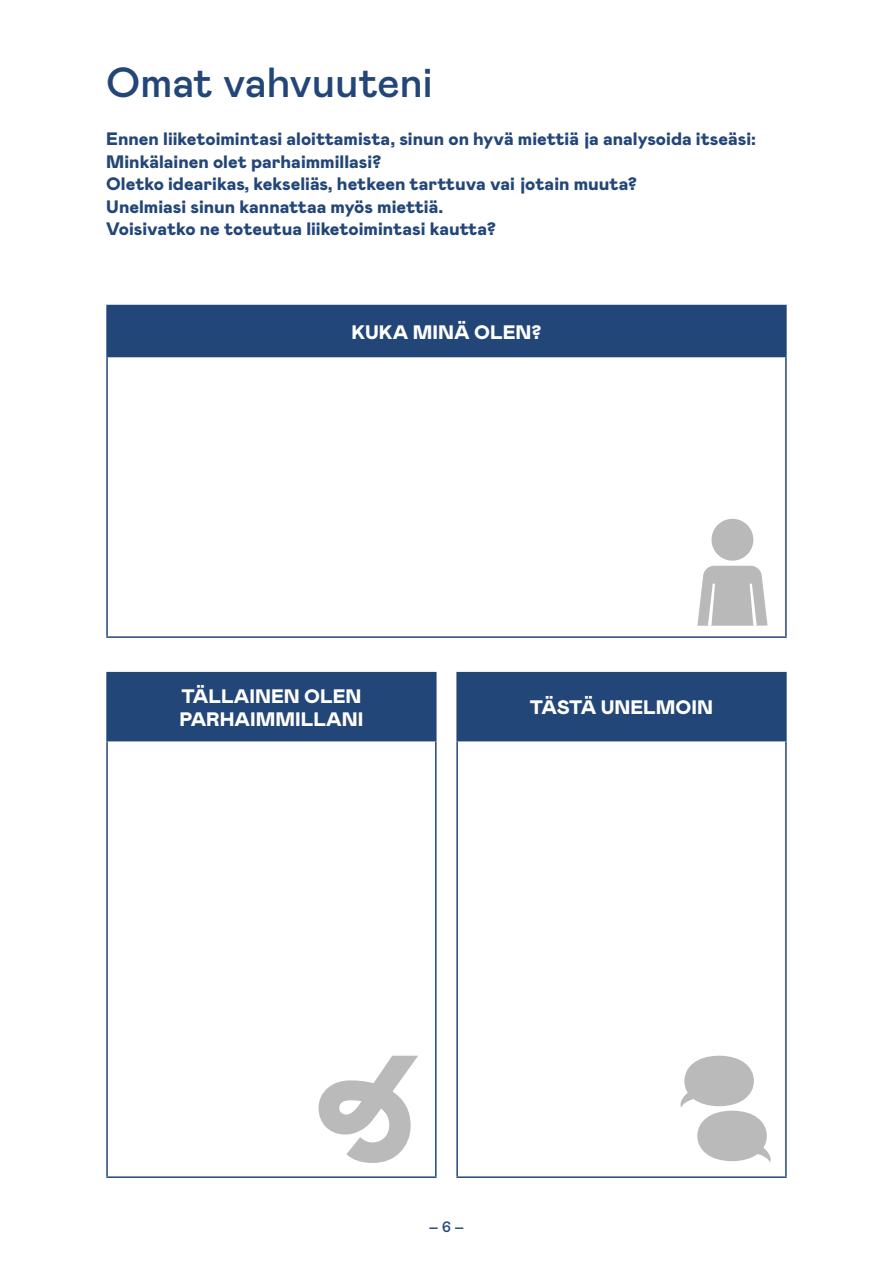
<style>
.page{position:relative;width:893px;height:1263px;background:#fff}
.page>*{position:absolute;margin:0;border:0;box-sizing:border-box;transform-origin:0 0}
.t1{font:500 42px "Mabry Pro";color:#234678}
.TAULUKKO_VALK{font:900 19.5px/23.4px "Mabry Pro";color:#fff}
.ingressi_B_15_pt{font:900 18px/22.5px "Mabry Pro";color:#234678}
.t2{font:500 15px "Mabry Pro";color:#234678}
</style>
<div class="page">
<svg style="left:680px;top:1056px;width:91px;height:106px"></svg>
<svg style="left:319px;top:1056px;width:99px;height:107px"></svg>
<div style="left:711px;top:519px;width:42px;height:42px;background:#b9b9b9;border-radius:50%"></div>
<svg style="left:697px;top:566px;width:70px;height:60px;background:#c4c4c4"></svg>
<div style="left:107px;top:673px;width:329px;height:68px;background:#234678"></div>
<hr style="left:106px;top:672px;width:331px;height:1px;background:#234678">
<hr style="left:106px;top:673px;width:2px;height:67px;background:#234678">
<hr style="left:435px;top:673px;width:2px;height:67px;background:#234678">
<hr style="left:106px;top:740px;width:331px;height:1px;background:#234678">
<hr style="left:106px;top:741px;width:2px;height:435px;background:#234678">
<hr style="left:435px;top:741px;width:2px;height:435px;background:#234678">
<hr style="left:106px;top:1176px;width:331px;height:2px;background:#234678">
<div style="left:457px;top:673px;width:329px;height:68px;background:#234678"></div>
<hr style="left:456px;top:672px;width:331px;height:1px;background:#234678">
<hr style="left:456px;top:673px;width:2px;height:67px;background:#234678">
<hr style="left:785px;top:673px;width:2px;height:67px;background:#234678">
<hr style="left:456px;top:740px;width:331px;height:1px;background:#234678">
<hr style="left:456px;top:741px;width:2px;height:435px;background:#234678">
<hr style="left:785px;top:741px;width:2px;height:435px;background:#234678">
<hr style="left:456px;top:1176px;width:331px;height:2px;background:#234678">
<div style="left:107px;top:305px;width:679px;height:51px;background:#234678"></div>
<hr style="left:106px;top:305px;width:681px;height:1px;background:#234678">
<hr style="left:106px;top:306px;width:2px;height:50px;background:#234678">
<hr style="left:785px;top:306px;width:2px;height:50px;background:#234678">
<hr style="left:106px;top:356px;width:681px;height:1px;background:#234678">
<hr style="left:106px;top:357px;width:2px;height:279px;background:#234678">
<hr style="left:785px;top:357px;width:2px;height:279px;background:#234678">
<hr style="left:106px;top:636px;width:681px;height:2px;background:#234678">
<h1 class="t1" style="left:106px;top:53px;width:328px">Omat vahvuuteni</h1>
<p class="ingressi_B_15_pt" style="left:106px;top:127px;width:651px">Ennen liiketoimintasi aloittamista, sinun on hyvä miettiä ja analysoida itseäsi:<br>Minkälainen olet parhaimmillasi?<br>Oletko idearikas, kekseliäs, hetkeen tarttuva vai jotain muuta?<br>Unelmiasi sinun kannattaa myös miettiä.<br>Voisivatko ne toteutua liiketoimintasi kautta?</p>
<p class="TAULUKKO_VALK" style="left:352px;top:320px;width:191px">KUKA MINÄ OLEN?</p>
<p class="TAULUKKO_VALK" style="left:179px;top:684px;width:185px">TÄLLAINEN OLEN<br>PARHAIMMILLANI</p>
<p class="TAULUKKO_VALK" style="left:530px;top:695px;width:185px">TÄSTÄ UNELMOIN</p>
<p class="t2" style="left:429px;top:1216px;width:37px">– 6 –</p>
</div>
